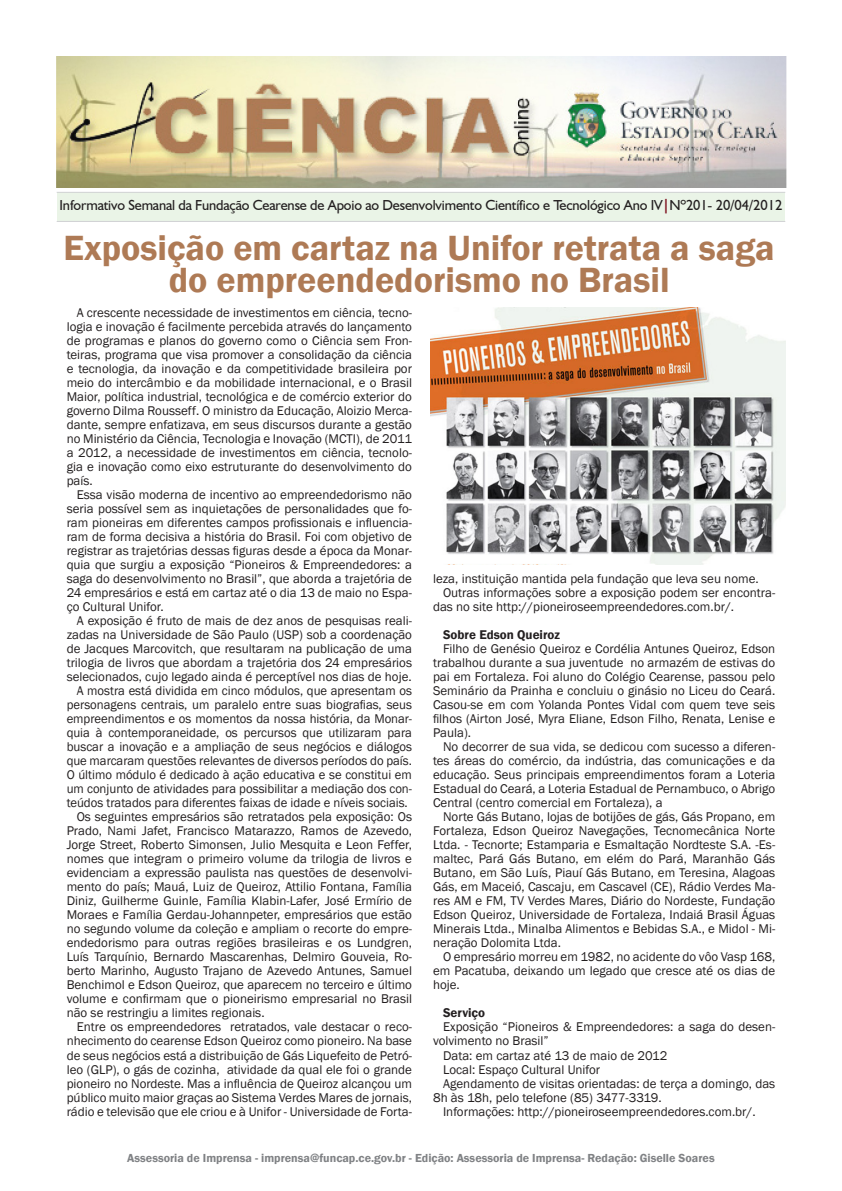
<style>
.page{position:relative;width:842px;height:1191px;background:#fff}
.page>*{position:absolute;margin:0;border:0;box-sizing:border-box;transform-origin:0 0}
.t1{font:600 36px/32px "Franklin Gothic";color:#ae7a55;text-align:center}
.t2{font:14.5px "Humanist 521 BT";letter-spacing:-.01em;color:#231f20}
.t3{font:13px/14px "Franklin Gothic";color:#231f20;text-align:justify}
.t4{font:600 13px "Franklin Gothic";color:#231f20}
.t5{font:600 12px "Franklin Gothic";color:#808285}
.s1{font-weight:700;color:#7f1421}
</style>
<div class="page">
<div style="left:57px;top:193px;width:728px;height:28px;background:#eaf4e7"></div>
<img style="left:56px;top:57px;width:730px;height:130px">
<hr style="left:57px;top:192px;width:728px;height:1px;background:#d1d2d4">
<hr style="left:57px;top:221px;width:728px;height:1px;background:#d1d2d4">
<img style="left:430px;top:307px;width:355px;height:258px">
<p class="t2" style="left:60px;top:196px;width:724px">Informativo Semanal da Fundação Cearense de Apoio ao Desenvolvimento Científico e Tecnológico Ano IV<span class="s1">|</span>Nº201- 20/04/2012</p>
<p class="t1" style="left:64px;top:233px;width:713px">Exposição em cartaz na Unifor retrata a saga do empreendedorismo no Brasil</p>
<p class="t3" style="left:67px;top:306px;width:347px;text-indent:10px">A crescente necessidade de investimentos em ciência, tecno&shy;logia e inovação é facilmente percebida através do lançamento de programas e planos do governo como o Ciência sem Fron&shy;teiras, programa que visa promover a consolidação da ciência e tecnologia, da inovação e da competitividade brasileira por meio do intercâmbio e da mobilidade internacional, e o Brasil Maior, política industrial, tecnológica e de comércio exterior do governo Dilma Rousseff. O ministro da Educação, Aloizio Merca&shy;dante, sempre enfatizava, em seus discursos durante a gestão no Ministério da Ciência, Tecnologia e Inovação (MCTI), de 2011 a 2012, a necessidade de investimentos em ciência, tecnolo&shy;gia e inovação como eixo estruturante do desenvolvimento do país.</p>
<p class="t3" style="left:67px;top:488px;width:347px;text-indent:10px">Essa visão moderna de incentivo ao empreendedorismo não seria possível sem as inquietações de personalidades que fo&shy;ram pioneiras em diferentes campos profissionais e influencia&shy;ram de forma decisiva a história do Brasil. Foi com objetivo de registrar as trajetórias dessas figuras desde a época da Monar&shy;quia que surgiu a exposição “Pioneiros &amp; Empreendedores: a saga do desenvolvimento no Brasil”, que aborda a trajetória de 24 empresários e está em cartaz até o dia 13 de maio no Espa&shy;ço Cultural Unifor.</p>
<p class="t3" style="left:67px;top:614px;width:347px;text-indent:10px">A exposição é fruto de mais de dez anos de pesquisas reali&shy;zadas na Universidade de São Paulo (USP) sob a coordenação de Jacques Marcovitch, que resultaram na publicação de uma trilogia de livros que abordam a trajetória dos 24 empresários selecionados, cujo legado ainda é perceptível nos dias de hoje.</p>
<p class="t3" style="left:67px;top:684px;width:347px;text-indent:10px">A mostra está dividida em cinco módulos, que apresentam os personagens centrais, um paralelo entre suas biografias, seus empreendimentos e os momentos da nossa história, da Monar&shy;quia à contemporaneidade, os percursos que utilizaram para buscar a inovação e a ampliação de seus negócios e diálogos que marcaram questões relevantes de diversos períodos do país.<br>O último módulo é dedicado à ação educativa e se constitui em um conjunto de atividades para possibilitar a mediação dos con&shy;teúdos tratados para diferentes faixas de idade e níveis sociais.</p>
<p class="t3" style="left:67px;top:810px;width:347px;text-indent:10px">Os seguintes empresários são retratados pela exposição: Os Prado, Nami Jafet, Francisco Matarazzo, Ramos de Azevedo, Jorge Street, Roberto Simonsen, Julio Mesquita e Leon Feffer, nomes que integram o primeiro volume da trilogia de livros e evidenciam a expressão paulista nas questões de desenvolvi&shy;mento do país; Mauá, Luiz de Queiroz, Attilio Fontana, Família Diniz, Guilherme Guinle, Família Klabin-Lafer, José Ermírio de Moraes e Família Gerdau-Johannpeter, empresários que estão no segundo volume da coleção e ampliam o recorte do empre&shy;endedorismo para outras regiões brasileiras e os Lundgren, Luís Tarquínio, Bernardo Mascarenhas, Delmiro Gouveia, Ro&shy;berto Marinho, Augusto Trajano de Azevedo Antunes, Samuel Benchimol e Edson Queiroz, que aparecem no terceiro e último volume e confirmam que o pioneirismo empresarial no Brasil não se restringiu a limites regionais.</p>
<p class="t3" style="left:67px;top:1020px;width:347px;text-indent:10px">Entre os empreendedores retratados, vale destacar o reco&shy;nhecimento do cearense Edson Queiroz como pioneiro. Na base de seus negócios está a distribuição de Gás Liquefeito de Petró&shy;leo (GLP), o gás de cozinha, atividade da qual ele foi o grande pioneiro no Nordeste. Mas a influência de Queiroz alcançou um público muito maior graças ao Sistema Verdes Mares de jornais, rádio e televisão que ele criou e à Unifor - Universidade de Forta-</p>
<p class="t3" style="left:433px;top:572px;width:327px">leza, instituição mantida pela fundação que leva seu nome.</p>
<p class="t3" style="left:433px;top:586px;width:344px;text-indent:10px">Outras informações sobre a exposição podem ser encontra&shy;das no site http://pioneiroseempreendedores.com.br/.</p>
<p class="t4" style="left:443px;top:627px;width:119px">Sobre Edson Queiroz</p>
<p class="t3" style="left:433px;top:642px;width:344px;text-indent:10px">Filho de Genésio Queiroz e Cordélia Antunes Queiroz, Edson trabalhou durante a sua juventude no armazém de estivas do pai em Fortaleza. Foi aluno do Colégio Cearense, passou pelo Seminário da Prainha e concluiu o ginásio no Liceu do Ceará.<br>Casou-se em com Yolanda Pontes Vidal com quem teve seis filhos (Airton José, Myra Eliane, Edson Filho, Renata, Lenise e Paula).</p>
<p class="t3" style="left:433px;top:740px;width:344px;text-indent:10px">No decorrer de sua vida, se dedicou com sucesso a diferen&shy;tes áreas do comércio, da indústria, das comunicações e da educação. Seus principais empreendimentos foram a Loteria Estadual do Ceará, a Loteria Estadual de Pernambuco, o Abrigo Central (centro comercial em Fortaleza), a</p>
<p class="t3" style="left:433px;top:810px;width:344px;text-indent:10px">Norte Gás Butano, lojas de botijões de gás, Gás Propano, em Fortaleza, Edson Queiroz Navegações, Tecnomecânica Norte Ltda. - Tecnorte; Estamparia e Esmaltação Nordteste S.A. -Es&shy;maltec, Pará Gás Butano, em elém do Pará, Maranhão Gás Butano, em São Luís, Piauí Gás Butano, em Teresina, Alagoas Gás, em Maceió, Cascaju, em Cascavel (CE), Rádio Verdes Ma&shy;res AM e FM, TV Verdes Mares, Diário do Nordeste, Fundação Edson Queiroz, Universidade de Fortaleza, Indaiá Brasil Águas Minerais Ltda., Minalba Alimentos e Bebidas S.A., e Midol - Mi&shy;neração Dolomita Ltda.</p>
<p class="t3" style="left:433px;top:950px;width:344px;text-indent:10px">O empresário morreu em 1982, no acidente do vôo Vasp 168, em Pacatuba, deixando um legado que cresce até os dias de hoje.</p>
<p class="t4" style="left:443px;top:1005px;width:44px">Serviço</p>
<p class="t3" style="left:433px;top:1020px;width:344px;text-indent:10px">Exposição “Pioneiros &amp; Empreendedores: a saga do desen&shy;volvimento no Brasil”</p>
<p class="t3" style="left:443px;top:1048px;width:226px">Data: em cartaz até 13 de maio de 2012</p>
<p class="t3" style="left:443px;top:1062px;width:159px">Local: Espaço Cultural Unifor</p>
<p class="t3" style="left:433px;top:1076px;width:344px;text-indent:10px">Agendamento de visitas orientadas: de terça a domingo, das<br>8h às 18h, pelo telefone (85) 3477-3319.</p>
<p class="t3" style="left:443px;top:1104px;width:314px">Informações: http://pioneiroseempreendedores.com.br/.</p>
<p class="t5" style="left:127px;top:1150px;width:589px">Assessoria de Imprensa - imprensa@funcap.ce.gov.br - Edição: Assessoria de Imprensa- Redação: Giselle Soares</p>
</div>
